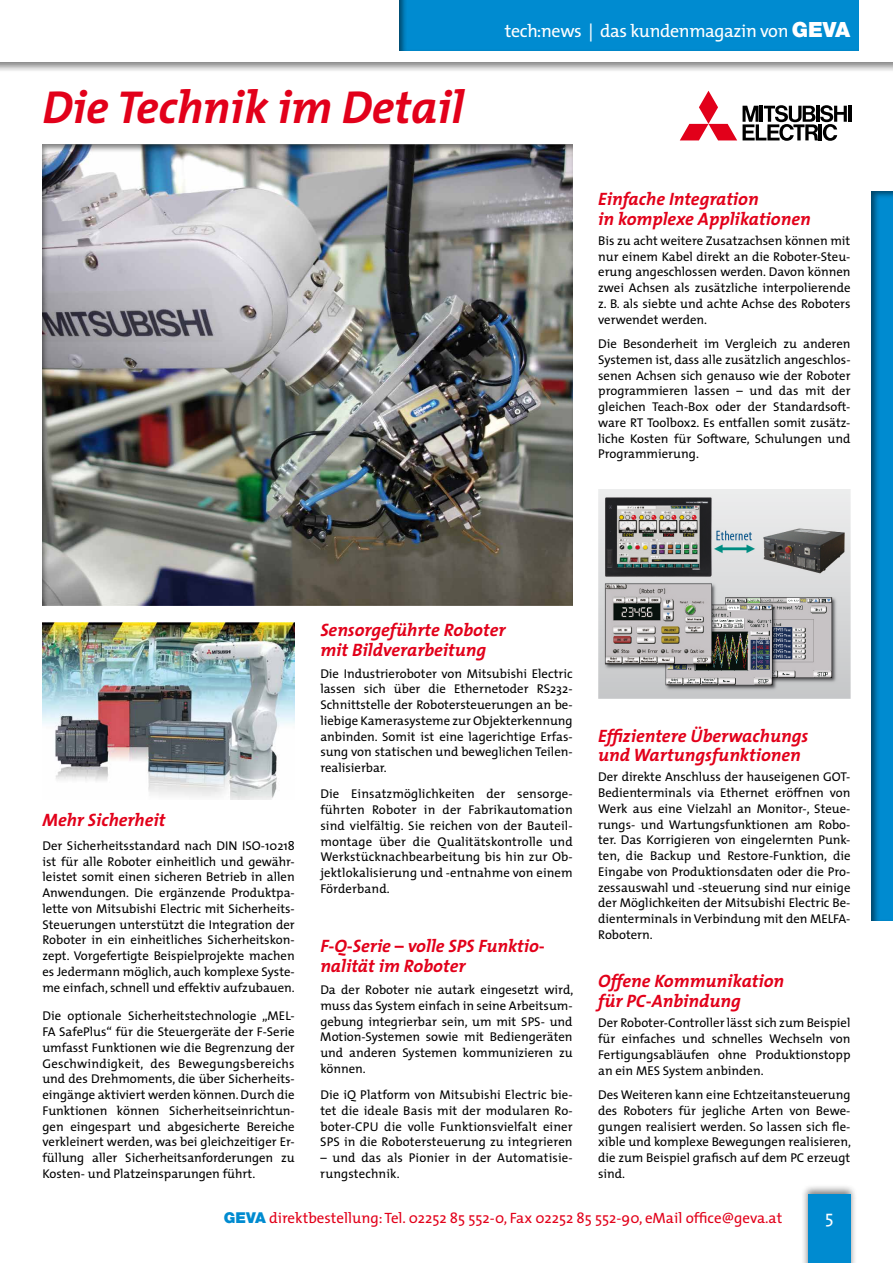
<style>
.page{position:relative;width:893px;height:1263px;background:#fff}
.page>*{position:absolute;margin:0;border:0;box-sizing:border-box;transform-origin:0 0}
.t1{font:italic 700 46.5px "The Mix";letter-spacing:-.005em;color:#e2001a}
.t2{font:italic 700 18px/19.5px "The Mix";color:#e2001a}
.t3{font:18px "The Mix";letter-spacing:-.02em;color:#fff}
.t4{font:15px "The Mix";color:#e2001a}
.t5{font:12.75px/15.8px "The Mix";color:#000;text-align:justify}
.s1{font-family:"Helvetica Neue";font-weight:900;font-size:21px}
.s2{font-family:"Helvetica Neue";font-weight:900;color:#008bd0}
</style>
<div class="page">
<div style="left:42px;top:144px;width:531px;height:462px;background:#000;opacity:.5"></div>
<img style="left:43px;top:623px;width:252px;height:177px">
<img style="left:598px;top:490px;width:252px;height:208px">
<svg style="left:680px;top:91px;width:57px;height:49px"></svg>
<hr style="left:848px;top:106px;width:3px;height:16px;background:#000">
<svg style="left:743px;top:105px;width:104px;height:36px"></svg>
<div style="left:0;top:0;width:893px;height:73px;background:#000;opacity:.5"></div>
<div style="left:0;top:0;width:893px;height:62px;background:#fff"></div>
<div style="left:801px;top:1183px;width:56px;height:80px;background:#000;opacity:.5"></div>
<div style="left:808px;top:1195px;width:42px;height:68px;background:#008bd0"></div>
<div style="left:867px;top:188px;width:26px;height:734px;background:#000;opacity:.5"></div>
<div style="left:398px;top:0;width:462px;height:54px;background:#008bd0"></div>
<h1 class="t1" style="left:43px;top:68px;width:423px">Die Technik im Detail</h1>
<h2 class="t3" style="left:505px;top:16px;width:347px">tech:news | das kundenmagazin von <span class="s1">GEVA</span></h2>
<h2 class="t2" style="left:598px;top:189px;width:214px">Einfache Integration<br>in komplexe Applikationen</h2>
<p class="t5" style="left:598px;top:232px;width:254px">Bis zu acht weitere Zusatzachsen können mit nur einem Kabel direkt an die Roboter-Steu&shy;erung angeschlossen werden. Davon können zwei Achsen als zusätzliche interpolierende z. B. als siebte und achte Achse des Roboters verwendet werden.</p>
<p class="t5" style="left:598px;top:336px;width:254px">Die Besonderheit im Vergleich zu anderen Systemen ist, dass alle zusätzlich angeschlos&shy;senen Achsen sich genauso wie der Roboter programmieren lassen – und das mit der gleichen Teach-Box oder der Standardsoft&shy;ware RT Toolbox2. Es entfallen somit zusätz&shy;liche Kosten für Software, Schulungen und Programmierung.</p>
<h2 class="t2" style="left:43px;top:809px;width:124px">Mehr Sicherheit</h2>
<p class="t5" style="left:42px;top:837px;width:254px">Der Sicherheitsstandard nach DIN ISO‑10218 ist für alle Roboter einheitlich und gewähr&shy;leistet somit einen sicheren Betrieb in allen Anwendungen. Die ergänzende Produktpa&shy;lette von Mitsubishi Electric mit Sicherheits-Steuerungen unterstützt die Integration der Roboter in ein einheitliches Sicherheitskon&shy;zept. Vorgefertigte Beispielprojekte machen es Jedermann möglich, auch komplexe Syste&shy;me einfach, schnell und effektiv aufzubauen.</p>
<p class="t5" style="left:42px;top:1008px;width:254px">Die optionale Sicherheitstechnologie „MEL-FA SafePlus“ für die Steuergeräte der F-Serie umfasst Funktionen wie die Begrenzung der Geschwindigkeit, des Bewegungsbereichs und des Drehmoments, die über Sicherheits&shy;eingänge aktiviert werden können.Durch die Funktionen können Sicherheitseinrichtun&shy;gen eingespart und abgesicherte Bereiche verkleinert werden, was bei gleichzeitiger Er&shy;füllung aller Sicherheitsanforderungen zu Kosten- und Platzeinsparungen führt.</p>
<h2 class="t2" style="left:320px;top:620px;width:187px">Sensorgeführte Roboter mit Bildverarbeitung</h2>
<p class="t5" style="left:320px;top:665px;width:254px">Die Industrieroboter von Mitsubishi Electric lassen sich über die Ethernetoder RS232- Schnittstelle der Robotersteuerungen an be&shy;liebige Kamerasysteme zur Objekterkennung anbinden. Somit ist eine lagerichtige Erfas&shy;sung von statischen und beweglichen Teilen&shy;realisierbar.</p>
<p class="t5" style="left:320px;top:786px;width:254px">Die Einsatzmöglichkeiten der sensorge&shy;führten Roboter in der Fabrikautomation sind vielfältig. Sie reichen von der Bauteil&shy;montage über die Qualitätskontrolle und Werkstücknachbearbeitung bis hin zur Ob&shy;jektlokalisierung und -entnahme von einem Förderband.</p>
<h2 class="t2" style="left:320px;top:936px;width:226px">F-Q-Serie – volle SPS Funktio&shy;nalität im Roboter</h2>
<p class="t5" style="left:320px;top:981px;width:254px">Da der Roboter nie autark eingesetzt wird, muss das System einfach in seine Arbeitsum&shy;gebung integrierbar sein, um mit SPS- und Motion-Systemen sowie mit Bediengeräten und anderen Systemen kommunizieren zu können.</p>
<p class="t5" style="left:320px;top:1086px;width:254px">Die iQ Platform von Mitsubishi Electric bie&shy;tet die ideale Basis mit der modularen Ro&shy;boter-CPU die volle Funktionsvielfalt einer SPS in die Robotersteuerung zu integrieren</p>
<p class="t5" style="left:320px;top:1149px;width:254px">– und das als Pionier in der Automatisie&shy;rungstechnik.</p>
<h2 class="t2" style="left:598px;top:725px;width:212px">Effizientere Überwachungs und Wartungsfunktionen</h2>
<p class="t5" style="left:598px;top:769px;width:254px">Der direkte Anschluss der hauseigenen GOT-Bedienterminals via Ethernet eröffnen von Werk aus eine Vielzahl an Monitor-, Steue&shy;rungs- und Wartungsfunktionen am Robo&shy;ter. Das Korrigieren von eingelernten Punk&shy;ten, die Backup und Restore-Funktion, die Eingabe von Produktionsdaten oder die Pro&shy;zessauswahl und -steuerung sind nur einige der Möglichkeiten der Mitsubishi Electric Be&shy;dienterminals in Verbindung mit den MELFA-Robotern.</p>
<h2 class="t2" style="left:598px;top:971px;width:187px">Offene Kommunikation für PC-Anbindung</h2>
<p class="t5" style="left:598px;top:1015px;width:254px">Der Roboter-Controller lässt sich zum Beispiel für einfaches und schnelles Wechseln von Fertigungsabläufen ohne Produktionstopp an ein MES System anbinden.</p>
<p class="t5" style="left:598px;top:1086px;width:254px">Des Weiteren kann eine Echtzeitansteuerung des Roboters für jegliche Arten von Bewe&shy;gungen realisiert werden. So lassen sich fle&shy;xible und komplexe Bewegungen realisieren, die zum Beispiel grafisch auf dem PC erzeugt sind.</p>
<p class="t4" style="left:224px;top:1205px;width:560px"><span class="s2">GEVA</span> direktbestellung: Tel. 02252 85 552-0, Fax 02252 85 552-90, eMail office@geva.at</p>
<h2 class="t3" style="left:825px;top:1201px;width:10px">5</h2>
</div>
